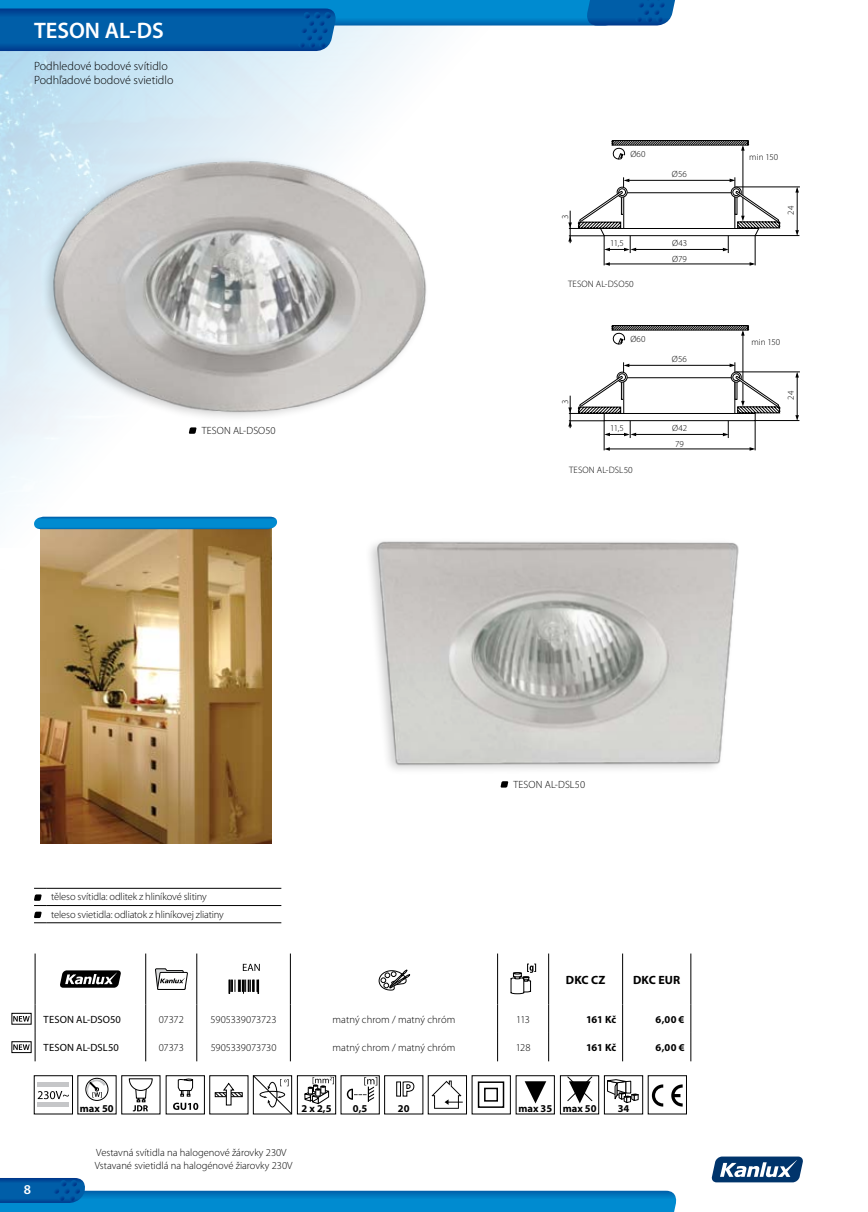
<style>
.page{position:relative;width:868px;height:1212px;background:#fff}
.page>*{position:absolute;margin:0;border:0;box-sizing:border-box;transform-origin:0 0}
.t1{font:600 22.5px "Myriad Pro";color:#fff}
.t2{font:600 13.5px "Myriad Pro";color:#fff}
.t3{font:300 12px/14.4px "Myriad Pro";color:#000}
.t4{font:700 12px "Myriad Pro";letter-spacing:.015em;color:#000}
.t5{font:300 10.5px/12.6px "Myriad Pro";color:#000}
.t6{font:700 10.5px "Myriad Pro";color:#000}
.t7{font:10.5px "Myriad Pro";letter-spacing:.01em;color:#000}
.t8{font:300 9.3px "Myriad Pro";letter-spacing:.015em;color:#000}
.t9{font:300 9px "Myriad Pro";letter-spacing:.005em;color:#000}
</style>
<div class="page">
<svg style="left:0;top:51px;width:411px;height:479px"></svg>
<svg style="left:0;top:0;width:675px;height:51px"></svg>
<svg style="left:0;top:1178px;width:677px;height:34px"></svg>
<svg style="left:711px;top:1156px;width:92px;height:27px"></svg>
<img style="left:351px;top:476px;width:388px;height:312px">
<img style="left:40px;top:529px;width:232px;height:314px">
<svg style="left:33px;top:517px;width:245px;height:12px;background:#0586ca"></svg>
<img style="left:34px;top:129px;width:393px;height:310px">
<hr style="left:47px;top:888px;width:234px;height:1px;background:#000">
<hr style="left:47px;top:905px;width:234px;height:1px;background:#000">
<hr style="left:47px;top:922px;width:234px;height:1px;background:#000">
<svg style="left:34px;top:888px;width:13px;height:18px"></svg>
<svg style="left:34px;top:912px;width:13px;height:11px"></svg>
<hr style="left:628px;top:365px;width:105px;height:1px;background:#000">
<hr style="left:608px;top:449px;width:145px;height:1px;background:#000">
<svg style="left:604px;top:447px;width:5px;height:4px"></svg>
<svg style="left:749px;top:447px;width:6px;height:4px"></svg>
<hr style="left:634px;top:434px;width:92px;height:1px;background:#000">
<hr style="left:570px;top:396px;width:1px;height:32px;background:#000">
<svg style="left:568px;top:407px;width:3px;height:6px"></svg>
<hr style="left:796px;top:374px;width:1px;height:42px;background:#000">
<svg style="left:795px;top:415px;width:3px;height:5px"></svg>
<hr style="left:742px;top:332px;width:1px;height:69px;background:#000">
<div style="left:603px;top:413px;width:152px;height:8px;border:1px solid #000"></div>
<svg style="left:604px;top:421px;width:32px;height:17px"></svg>
<svg style="left:722px;top:421px;width:7px;height:17px"></svg>
<hr style="left:569px;top:420px;width:35px;height:1px;background:#000">
<hr style="left:569px;top:413px;width:35px;height:1px;background:#000">
<hr style="left:603px;top:420px;width:1px;height:30px;background:#000">
<hr style="left:754px;top:420px;width:1px;height:30px;background:#000">
<hr style="left:754px;top:420px;width:45px;height:1px;background:#000">
<hr style="left:735px;top:372px;width:64px;height:1px;background:#000">
<svg style="left:611px;top:325px;width:138px;height:20px"></svg>
<svg style="left:577px;top:362px;width:52px;height:52px"></svg>
<svg style="left:729px;top:362px;width:51px;height:51px"></svg>
<svg style="left:500px;top:781px;width:8px;height:6px"></svg>
<svg style="left:189px;top:427px;width:7px;height:7px"></svg>
<hr style="left:570px;top:211px;width:1px;height:32px;background:#000">
<svg style="left:568px;top:222px;width:3px;height:6px"></svg>
<hr style="left:796px;top:189px;width:1px;height:42px;background:#000">
<svg style="left:795px;top:230px;width:3px;height:5px"></svg>
<hr style="left:742px;top:147px;width:1px;height:69px;background:#000">
<hr style="left:569px;top:236px;width:35px;height:1px;background:#000">
<hr style="left:569px;top:228px;width:35px;height:1px;background:#000">
<hr style="left:754px;top:235px;width:45px;height:1px;background:#000">
<hr style="left:735px;top:187px;width:64px;height:1px;background:#000">
<svg style="left:611px;top:140px;width:138px;height:20px"></svg>
<svg style="left:577px;top:177px;width:203px;height:89px"></svg>
<svg style="left:173px;top:1103px;width:25px;height:7px"></svg>
<svg style="left:178px;top:1078px;width:15px;height:18px"></svg>
<svg style="left:347px;top:1077px;width:30px;height:25px"></svg>
<svg style="left:304px;top:1077px;width:30px;height:27px"></svg>
<div style="left:297px;top:1075px;width:39px;height:39px;border:1px solid #000"></div>
<svg style="left:255px;top:1077px;width:35px;height:35px"></svg>
<div style="left:253px;top:1075px;width:39px;height:39px;border:1px solid #000"></div>
<svg style="left:214px;top:1082px;width:29px;height:24px"></svg>
<svg style="left:607px;top:1079px;width:31px;height:24px"></svg>
<div style="left:604px;top:1075px;width:38px;height:39px;border:1px solid #000"></div>
<svg style="left:396px;top:1081px;width:18px;height:15px"></svg>
<div style="left:384px;top:1075px;width:39px;height:39px;border:1px solid #000"></div>
<svg style="left:651px;top:1084px;width:12px;height:22px"></svg>
<svg style="left:671px;top:1084px;width:11px;height:22px"></svg>
<svg style="left:431px;top:1080px;width:31px;height:29px"></svg>
<svg style="left:477px;top:1081px;width:28px;height:27px"></svg>
<div style="left:85px;top:1078px;width:23px;height:23px;border:1px solid #000;border-radius:50%"></div>
<svg style="left:87px;top:1079px;width:19px;height:18px"></svg>
<div style="left:38px;top:1082px;width:31px;height:5px;background:#c5c6c8"></div>
<div style="left:38px;top:1102px;width:31px;height:5px;background:#c5c6c8"></div>
<svg style="left:38px;top:1091px;width:31px;height:8px"></svg>
<div style="left:34px;top:1075px;width:39px;height:39px;border:1px solid #000"></div>
<svg style="left:129px;top:1078px;width:23px;height:33px"></svg>
<div style="left:560px;top:1075px;width:38px;height:39px;border:1px solid #000"></div>
<svg style="left:566px;top:1076px;width:27px;height:27px"></svg>
<svg style="left:524px;top:1081px;width:22px;height:22px"></svg>
<svg style="left:145px;top:1004px;width:1px;height:57px"></svg>
<svg style="left:196px;top:1004px;width:1px;height:57px"></svg>
<hr style="left:35px;top:953px;width:1px;height:51px;background:#000">
<hr style="left:145px;top:953px;width:1px;height:51px;background:#000">
<hr style="left:196px;top:953px;width:1px;height:51px;background:#000">
<hr style="left:290px;top:953px;width:1px;height:51px;background:#000">
<hr style="left:497px;top:953px;width:1px;height:51px;background:#000">
<hr style="left:548px;top:953px;width:1px;height:51px;background:#000">
<hr style="left:622px;top:953px;width:1px;height:51px;background:#000">
<hr style="left:690px;top:953px;width:1px;height:51px;background:#000">
<svg style="left:290px;top:1004px;width:401px;height:57px"></svg>
<svg style="left:60px;top:970px;width:61px;height:18px"></svg>
<svg style="left:155px;top:968px;width:33px;height:22px"></svg>
<svg style="left:243px;top:964px;width:17px;height:7px"></svg>
<svg style="left:229px;top:979px;width:30px;height:15px"></svg>
<svg style="left:378px;top:969px;width:32px;height:22px"></svg>
<svg style="left:510px;top:963px;width:26px;height:31px"></svg>
<div style="left:12px;top:1041px;width:19px;height:12px;border:1px solid #000"></div>
<svg style="left:13px;top:1004px;width:23px;height:57px"></svg>
<h1 class="t1" style="left:34px;top:17px;width:131px">TESON AL-DS</h1>
<p class="t3" style="left:34px;top:58px;width:141px">Podhledové bodové svítidlo<br>Podhľadové bodové svietidlo</p>
<p class="t5" style="left:202px;top:424px;width:75px">TESON AL-DSO50</p>
<p class="t5" style="left:51px;top:888px;width:174px;line-height:17.2px">těleso svítidla: odlitek z hliníkové slitiny teleso svietidla: odliatok z hliníkovej zliatiny</p>
<p class="t9" style="left:630px;top:149px;width:17px">Ø60</p>
<p class="t9" style="left:749px;top:151px;width:30px">min 150</p>
<p class="t9" style="left:559px;top:219px;width:6px;rotate:-90deg">3</p>
<p class="t9" style="left:672px;top:169px;width:16px">Ø56</p>
<p class="t9" style="left:610px;top:238px;width:15px">11,5</p>
<p class="t9" style="left:672px;top:238px;width:16px">Ø43</p>
<p class="t9" style="left:672px;top:253px;width:16px">Ø79</p>
<p class="t8" style="left:568px;top:278px;width:67px">TESON AL-DSO50</p>
<p class="t9" style="left:785px;top:215px;width:10px;rotate:-90deg">24</p>
<p class="t9" style="left:630px;top:334px;width:17px">Ø60</p>
<p class="t9" style="left:751px;top:336px;width:30px">min 150</p>
<p class="t9" style="left:559px;top:404px;width:6px;rotate:-90deg">3</p>
<p class="t9" style="left:672px;top:354px;width:16px">Ø56</p>
<p class="t9" style="left:610px;top:423px;width:15px">11,5</p>
<p class="t9" style="left:672px;top:423px;width:16px">Ø42</p>
<p class="t9" style="left:675px;top:438px;width:10px">79</p>
<p class="t8" style="left:569px;top:464px;width:65px">TESON AL-DSL50</p>
<p class="t9" style="left:785px;top:399px;width:10px;rotate:-90deg">24</p>
<p class="t5" style="left:513px;top:778px;width:73px">TESON AL-DSL50</p>
<p class="t4" style="left:565px;top:972px;width:41px">DKC CZ</p>
<p class="t4" style="left:633px;top:972px;width:49px">DKC EUR</p>
<p class="t7" style="left:44px;top:1013px;width:79px">TESON AL-DSO50</p>
<p class="t5" style="left:159px;top:1013px;width:27px">07372</p>
<p class="t5" style="left:210px;top:1013px;width:67px">5905339073723</p>
<p class="t5" style="left:332px;top:1013px;width:124px">matný chrom / matný chróm</p>
<p class="t5" style="left:516px;top:1013px;width:15px">113</p>
<p class="t6" style="left:586px;top:1012px;width:32px">161 Kč</p>
<p class="t6" style="left:655px;top:1012px;width:30px">6,00 €</p>
<p class="t7" style="left:44px;top:1041px;width:77px">TESON AL-DSL50</p>
<p class="t5" style="left:159px;top:1041px;width:27px">07373</p>
<p class="t5" style="left:211px;top:1041px;width:67px">5905339073730</p>
<p class="t5" style="left:332px;top:1041px;width:124px">matný chrom / matný chróm</p>
<p class="t5" style="left:515px;top:1041px;width:16px">128</p>
<p class="t6" style="left:586px;top:1041px;width:32px">161 Kč</p>
<p class="t6" style="left:655px;top:1041px;width:30px">6,00 €</p>
<p class="t6" style="left:80px;top:1101px;width:35px">max 50</p>
<p class="t6" style="left:301px;top:1101px;width:31px">2 x 2,5</p>
<p class="t6" style="left:353px;top:1101px;width:16px">0,5</p>
<p class="t6" style="left:398px;top:1101px;width:13px">20</p>
<p class="t6" style="left:518px;top:1101px;width:80px">max 35 max 50</p>
<p class="t6" style="left:617px;top:1101px;width:13px">34</p>
<p class="t2" style="left:24px;top:1181px;width:9px">8</p>
<p class="t5" style="left:95px;top:1146px;width:199px">Vestavná svítidla na halogenové žárovky 230V<br>Vstavané svietidlá na halogénové žiarovky 230V</p>
</div>
